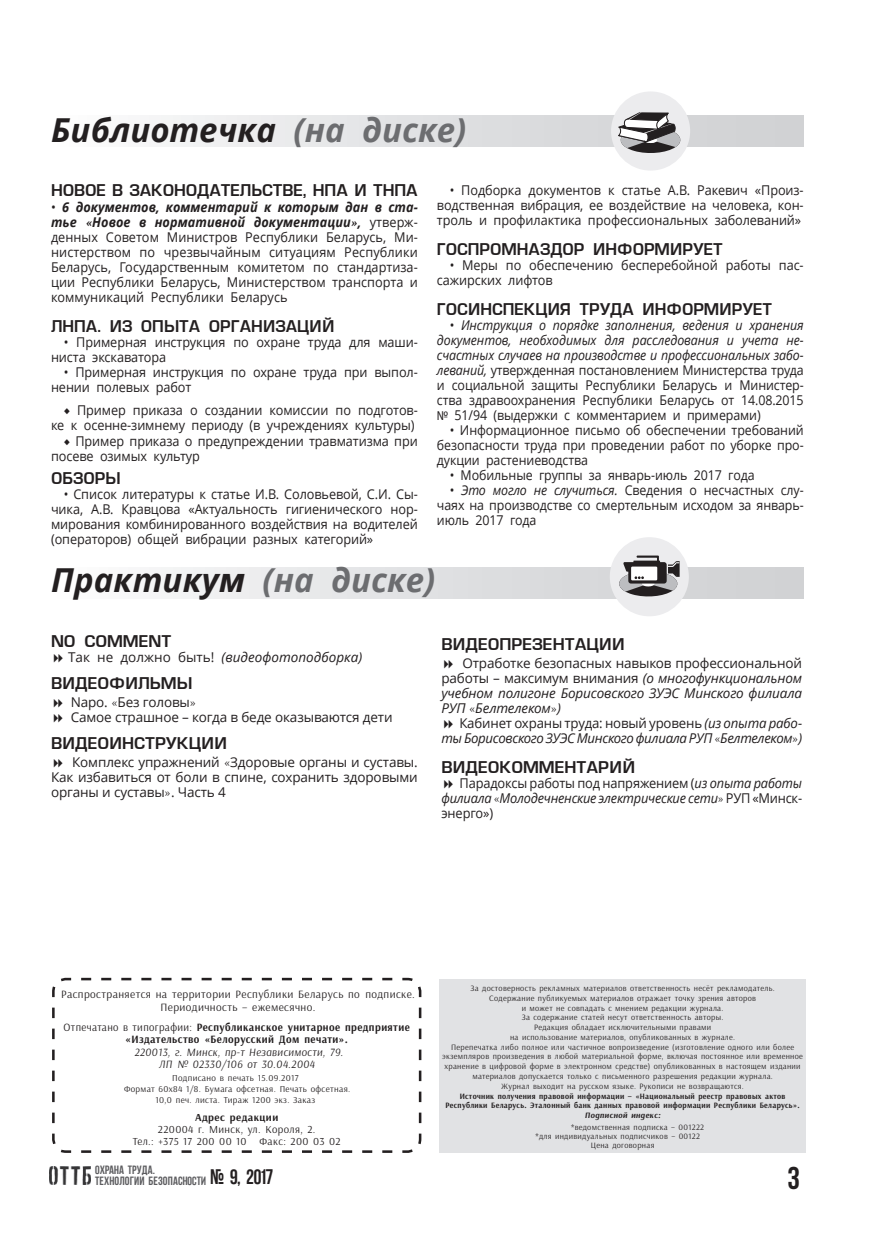
<style>
.page{position:relative;width:893px;height:1255px;background:#fff}
.page>*{position:absolute;margin:0;border:0;box-sizing:border-box;transform-origin:0 0}
.t1{font:italic 700 33px "Open Sans";letter-spacing:.005em;color:#231f20}
.t2{font:31.5px "Bebas Neue";color:#231f20}
.t3{font:700 16.5px "Evropa";color:#231f20}
.t4{font:13.5px/15px "Open Sans";letter-spacing:-.005em;color:#231f20;text-align:justify;scale:.92 1}
.t5{font:13.5px/15px "Open Sans";letter-spacing:-.005em;color:#231f20;text-align:justify;scale:.95 1}
.t6{font:13.5px/15px "Open Sans";letter-spacing:-.005em;color:#231f20;scale:.94 1}
.t7{font:italic 13.5px/15px "Open Sans";letter-spacing:-.02em;color:#231f20;text-align:justify}
.t8{font:13.5px/15px "Open Sans";letter-spacing:-.005em;color:#231f20}
.t9{font:italic 13.5px/15px "Open Sans";letter-spacing:-.02em;color:#231f20;text-align:justify;scale:.95 1}
.t10{font:italic 13.5px "Open Sans";letter-spacing:.005em;color:#231f20}
.t11{font:700 12px "Bebas Neue";letter-spacing:.01em;color:#5c5c5f}
.t12{font:12px "AA Bebas Neue";letter-spacing:.01em;color:#5c5c5f}
.t13{font:700 11.25px/12.3px "Arsenal";letter-spacing:.04em;color:#231f20;text-align:center;scale:.95 1}
.t14{font:11.25px/12.3px "Arsenal";letter-spacing:.035em;color:#231f20;text-align:center}
.t15{font:italic 11.25px/12.3px "Arsenal";letter-spacing:.035em;color:#231f20;text-align:center;scale:.95 1}
.t16{font:10.8px/12px "Arsenal";letter-spacing:.035em;color:#231f20;text-align:center}
.t17{font:700 10.8px "Arsenal";letter-spacing:.04em;color:#231f20}
.t18{font:9px/10.8px "Arsenal";letter-spacing:.035em;color:#231f20;text-align:center}
.t19{font:8.25px/9.8px "Arsenal";letter-spacing:.035em;color:#231f20;text-align:center}
.t20{font:700 8.25px/9.8px "Arsenal";letter-spacing:.04em;color:#231f20;text-align:center;scale:.94 1}
.t21{font:italic 700 8.25px "Arsenal";letter-spacing:.04em;color:#231f20}
.s1{color:#6c6d70}
.s2{font-weight:700;font-style:italic}
.s3{font-family:"Arsenal";font-weight:700;font-style:italic}
.s4{font-family:"Minion Pro";font-size:15px}
.s5{font-style:italic}
.s6{font-family:"Myriad Pro"}
.s7{font-style:normal}
.s8{font-family:"Arsenal"}
.s9{font-family:"Arsenal";font-style:normal}
.s10{font-weight:400}
.s11{font-family:"Bebas Neue";font-weight:700}
.s12{font-family:"AA Bebas Neue";font-weight:400}
.s13{font-family:"AA Bebas Neue";font-weight:400;font-size:21px;color:#231f20}
</style>
<div class="page">
<svg style="left:161px;top:115px;width:643px;height:31px;background:#e0e1e2"></svg>
<div style="left:611px;top:91px;width:79px;height:80px;background:#ececee;border-radius:50%"></div>
<svg style="left:618px;top:112px;width:63px;height:41px"></svg>
<div style="left:51px;top:567px;width:753px;height:31px;background:linear-gradient(to right,#fafafb,#cccdcf)"></div>
<div style="left:610px;top:537px;width:79px;height:79px;background:#ececee;border-radius:50%"></div>
<svg style="left:619px;top:555px;width:61px;height:42px"></svg>
<img style="left:49px;top:1166px;width:42px;height:17px">
<div style="left:439px;top:979px;width:367px;height:173px;background:#e1e2e4"></div>
<svg style="left:52px;top:977px;width:370px;height:176px"></svg>
<h1 class="t1" style="left:51px;top:106px;width:417px">Библиотечка <span class="s1">(на диске)</span></h1>
<p class="t3" style="left:51px;top:181px;width:368px">НОВОЕ В ЗАКОНОДАТЕЛЬСТВЕ, НПА И ТНПА</p>
<p class="t5" style="left:51px;top:199px;width:388px">• <span class="s2">6 документов, комментарий к которым дан в ста&shy;тье</span> <span class="s3">«</span><span class="s2">Новое в нормативной документации</span><span class="s3">»</span><span class="s2">,</span> утверж&shy;денных Советом Министров Республики Беларусь, Ми&shy;нистерством по чрезвычайным ситуациям Республики Беларусь, Государственным комитетом по стандартиза&shy;ции Республики Беларусь, Министерством транспорта и коммуникаций Республики Беларусь</p>
<p class="t3" style="left:51px;top:317px;width:285px">ЛНПА. ИЗ ОПЫТА ОРГАНИЗАЦИЙ</p>
<p class="t6" style="left:51px;top:334px;width:392px;text-indent:13px">• Примерная инструкция по охране труда для маши&shy;ниста экскаватора</p>
<p class="t6" style="left:51px;top:364px;width:392px;text-indent:13px">• Примерная инструкция по охране труда при выпол&shy;нении полевых работ</p>
<p class="t6" style="left:51px;top:402px;width:392px;text-align:right"><span class="s4">◆</span> Пример приказа о создании комиссии по подготов&shy;ке к осенне-зимнему периоду (в учреждениях культуры)</p>
<p class="t6" style="left:51px;top:433px;width:392px;text-indent:13px"><span class="s4">◆</span> Пример приказа о предупреждении травматизма при посеве озимых культур</p>
<p class="t3" style="left:51px;top:469px;width:71px">ОБЗОРЫ</p>
<p class="t4" style="left:51px;top:486px;width:400px;text-indent:13px">• Список литературы к статье И.В. Соловьевой, С.И. Сы&shy;чика, А.В. Кравцова «Актуальность гигиенического нор&shy;мирования комбинированного воздействия на водителей (операторов) общей вибрации разных категорий»</p>
<p class="t4" style="left:437px;top:182px;width:400px;text-indent:13px">• Подборка документов к статье А.В. Ракевич «Произ&shy;водственная вибрация, ее воздействие на человека, кон&shy;троль и профилактика профессиональных заболеваний»</p>
<p class="t3" style="left:437px;top:240px;width:287px">ГОСПРОМНАЗДОР ИНФОРМИРУЕТ</p>
<p class="t4" style="left:437px;top:257px;width:400px;text-indent:13px">• Меры по обеспечению бесперебойной работы пас&shy;сажирских лифтов</p>
<p class="t3" style="left:437px;top:300px;width:337px">ГОСИНСПЕКЦИЯ ТРУДА ИНФОРМИРУЕТ</p>
<p class="t4" style="left:437px;top:317px;width:400px;text-indent:13px">• <span class="s5">Инструкция о порядке заполнения, ведения и хранения документов, необходимых для расследования и учета не&shy;счастных случаев на производстве и профессиональных забо&shy;леваний,</span> утвержденная постановлением Министерства труда и социальной защиты Республики Беларусь и Министер&shy;ства здравоохранения Республики Беларусь от 14.08.2015 <span class="s6">№</span> 51/94 (выдержки с комментарием и примерами)</p>
<p class="t4" style="left:437px;top:422px;width:400px;text-indent:13px">• Информационное письмо об обеспечении требований безопасности труда при проведении работ по уборке про&shy;дукции растениеводства</p>
<p class="t4" style="left:450px;top:467px;width:333px">• Мобильные группы за январь-июль 2017 года</p>
<p class="t4" style="left:437px;top:482px;width:400px;text-indent:13px">• <span class="s5">Это могло не случиться.</span> Сведения о несчастных слу&shy;чаях на производстве со смертельным исходом за январь&shy;июль 2017 года</p>
<h1 class="t1" style="left:51px;top:556px;width:386px">Практикум <span class="s1">(на диске)</span></h1>
<p class="t3" style="left:51px;top:632px;width:122px">NO COMMENT</p>
<p class="t10" style="left:68px;top:648px;width:296px"><span class="s7">Так не должно быть!</span> (видеофотоподборка)</p>
<p class="t3" style="left:51px;top:674px;width:143px">ВИДЕОФИЛЬМЫ</p>
<p class="t8" style="left:71px;top:694px;width:323px">Napo. <span class="s8">«</span>Без головы<span class="s8">»<br></span>Самое страшное – когда в беде оказываются дети</p>
<p class="t3" style="left:51px;top:734px;width:178px">ВИДЕОИНСТРУКЦИИ</p>
<p class="t8" style="left:51px;top:754px;width:368px;text-align:justify;text-indent:21px">Комплекс упражнений <span class="s8">«</span>Здоровые органы и суставы.<br>Как избавиться от боли в спине, сохранить здоровыми органы и суставы<span class="s8">»</span>. Часть 4</p>
<p class="t3" style="left:441px;top:635px;width:185px">ВИДЕОПРЕЗЕНТАЦИИ</p>
<p class="t7" style="left:441px;top:655px;width:362px;text-indent:21px"><span class="s7">Отработке безопасных навыков профессиональной работы – максимум внимания</span> (о многофункциональном учебном полигоне Борисовского ЗУЭС Минского филиала РУП <span class="s9">«</span>Белтелеком<span class="s9">»</span>)</p>
<p class="t7" style="left:441px;top:715px;width:362px;text-align:right"><span class="s7">Кабинет охраны труда: новый уровень</span> (из опыта рабо&shy;ты Борисовского ЗУЭС Минского филиала РУП <span class="s9">«</span>Белтелеком<span class="s9">»</span>)</p>
<p class="t3" style="left:441px;top:757px;width:195px">ВИДЕОКОММЕНТАРИЙ</p>
<p class="t9" style="left:441px;top:774px;width:381px;text-indent:18px"><span class="s7">Парадоксы работы под напряжением (</span>из опыта работы филиала <span class="s9">«</span>Молодечненские электрические сети<span class="s9">»</span> <span class="s7">РУП «Минск&shy;энерго»)</span></p>
<p class="t14" style="left:61px;top:988px;width:355px">Распространяется на территории Республики Беларусь по подписке.<br>Периодичность – ежемесячно.</p>
<p class="t13" style="left:64px;top:1021px;width:366px"><span class="s10">Отпечатано в типографии:</span> Республиканское унитарное предприятие «Издательство «Белорусский Дом печати».</p>
<p class="t15" style="left:134px;top:1045px;width:221px">220013, г. Минск, пр-т Независимости, 79.<br>ЛП № 02330/106 от 30.04.2004</p>
<p class="t18" style="left:124px;top:1072px;width:228px">Подписано в печать 15.09.2017<br>Формат 60х84 1/8. Бумага офсетная. Печать офсетная.<br>10,0 печ. листа. Тираж 1200 экз. Заказ</p>
<p class="t17" style="left:195px;top:1110px;width:85px">Адрес редакции</p>
<p class="t16" style="left:133px;top:1122px;width:210px">220004 г. Минск, ул. Короля, 2.<br>Тел.: +375 17 200 00 10 Факс: 200 03 02</p>
<p class="t12" style="left:95px;top:1163px;width:61px">ОХРАНА Т<span class="s11">РУДА.</span></p>
<p class="t11" style="left:95px;top:1173px;width:179px">ТЕХНОЛОГИИ БЕЗОПАС<span class="s12">НОСТИ</span> <span class="s13">№ 9, 2017</span></p>
<p class="t19" style="left:442px;top:983px;width:362px">За достоверность рекламных материалов ответственность несёт рекламодатель.<br>Содержание публикуемых материалов отражает точку зрения авторов<br>и может не совпадать с мнением редакции журнала.<br>За содержание статей несут ответственность авторы.<br>Редакция обладает исключительными правами<br>на использование материалов, опубликованных в журнале.<br>Перепечатка либо полное или частичное вопроизведение (изготовление одного или более экземпляров произведения в любой материальной форме, включая постоянное или временное хранение в цифровой форме в электронном средстве) опубликованных в настоящем издании материалов допускается только с письменного разрешения редакции журнала.<br>Журнал выходит на русском языке. Рукописи не возвращаются.</p>
<p class="t20" style="left:445px;top:1091px;width:378px">Источник получения правовой информации – «Национальный реестр правовых актов<br>Республики Беларусь. Эталонный банк данных правовой информации Республики Беларусь».</p>
<p class="t21" style="left:585px;top:1110px;width:77px">Подписной индекс:</p>
<p class="t19" style="left:591px;top:1140px;width:65px">Цена договорная</p>
<p class="t19" style="left:536px;top:1122px;width:170px;line-height:9px;text-align:left;text-indent:36px">*ведомственная подписка – 001222 *для индивидуальных подписчиков – 00122</p>
<h2 class="t2" style="left:787px;top:1160px;width:14px">3</h2>
</div>
